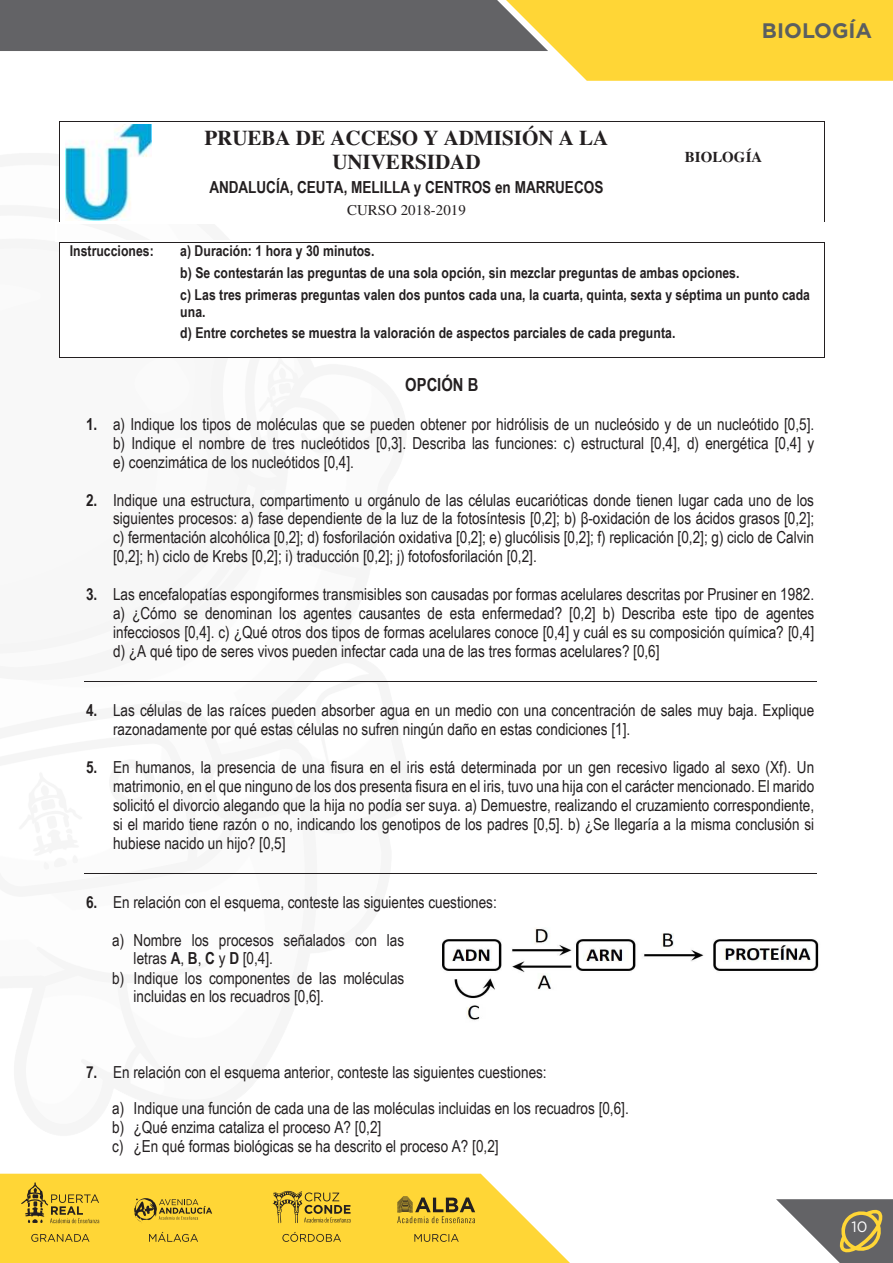
<style>
.page{position:relative;width:893px;height:1263px;background:#fff}
.page>*{position:absolute;margin:0;border:0;box-sizing:border-box;transform-origin:0 0}
.t1{font:700 21px/24.3px "Times";color:#231f20;text-align:center}
.t2{font:700 21px "Gotham";color:#5b5f60}
.t3{font:700 18px "Arial Narrow";color:#231f20}
.t4{font:16.5px/18.9px "Arial Narrow";color:#231f20;text-align:justify}
.t5{font:700 16.5px "Arial Narrow";letter-spacing:-.005em;color:#231f20}
.t6{font:700 15px/21.6px "Arial Narrow";color:#231f20}
.t7{font:15px "Times";letter-spacing:.005em;color:#231f20}
.t8{font:700 15px "Times";letter-spacing:.005em;color:#231f20}
.t9{font:15px "Gotham";color:#fff}
.s1{font-weight:700}
</style>
<div class="page">
<svg style="left:0;top:1174px;width:570px;height:89px;background:#fed94a"></svg>
<svg style="left:0;top:0;width:893px;height:81px"></svg>
<svg style="left:31px;top:1234px;width:58px;height:8px"></svg>
<svg style="left:282px;top:1232px;width:59px;height:10px"></svg>
<svg style="left:149px;top:1232px;width:49px;height:10px"></svg>
<svg style="left:414px;top:1234px;width:45px;height:8px"></svg>
<svg style="left:21px;top:1182px;width:78px;height:41px;background:#d4b231"></svg>
<svg style="left:397px;top:1196px;width:78px;height:27px;background:#bb9e2f"></svg>
<svg style="left:134px;top:1198px;width:78px;height:26px;background:#cdac30"></svg>
<svg style="left:273px;top:1191px;width:77px;height:32px;background:#caaa30"></svg>
<svg style="left:776px;top:1199px;width:117px;height:64px"></svg>
<hr style="left:59px;top:122px;width:106px;height:1px;background:#231f20">
<hr style="left:166px;top:122px;width:456px;height:1px;background:#231f20">
<hr style="left:623px;top:122px;width:201px;height:1px;background:#231f20">
<hr style="left:59px;top:122px;width:1px;height:100px;background:#231f20">
<hr style="left:59px;top:222px;width:106px;height:1px;background:#231f20">
<hr style="left:165px;top:222px;width:457px;height:1px;background:#231f20">
<hr style="left:622px;top:222px;width:202px;height:1px;background:#231f20">
<hr style="left:824px;top:122px;width:1px;height:100px;background:#231f20">
<hr style="left:59px;top:242px;width:106px;height:1px;background:#231f20">
<hr style="left:166px;top:242px;width:658px;height:1px;background:#231f20">
<hr style="left:59px;top:243px;width:1px;height:114px;background:#231f20">
<hr style="left:59px;top:357px;width:106px;height:1px;background:#231f20">
<hr style="left:165px;top:357px;width:659px;height:1px;background:#231f20">
<hr style="left:824px;top:243px;width:1px;height:114px;background:#231f20">
<img style="left:66px;top:124px;width:85px;height:96px">
<hr style="left:84px;top:681px;width:732px;height:1px;background:#231f20">
<hr style="left:84px;top:873px;width:732px;height:1px;background:#231f20">
<img style="left:442px;top:928px;width:377px;height:92px">
<p class="t1" style="left:205px;top:125px;width:405px">PRUEBA DE ACCESO Y ADMISIÓN A LA<br>UNIVERSIDAD</p>
<p class="t5" style="left:209px;top:175px;width:396px">ANDALUCÍA, CEUTA, MELILLA y CENTROS en MARRUECOS</p>
<p class="t7" style="left:347px;top:201px;width:120px">CURSO 2018-2019</p>
<p class="t2" style="left:762px;top:17px;width:112px">BIOLOGÍA</p>
<p class="t8" style="left:685px;top:148px;width:79px">BIOLOGÍA</p>
<p class="t6" style="left:70px;top:240px;width:86px">Instrucciones:</p>
<p class="t6" style="left:180px;top:240px;width:631px">a) Duración: 1 hora y 30 minutos.<br>b) Se contestarán las preguntas de una sola opción, sin mezclar preguntas de ambas opciones.<br>c) Las tres primeras preguntas valen dos puntos cada una, la cuarta, quinta, sexta y séptima un punto cada</p>
<p class="t6" style="left:180px;top:300px;width:497px">una.<br>d) Entre corchetes se muestra la valoración de aspectos parciales de cada pregunta.</p>
<p class="t3" style="left:405px;top:371px;width:75px">OPCIÓN B</p>
<p class="t4" style="left:113px;top:414px;width:703px;text-indent:-27px"><span class="s1">1.</span> a) Indique los tipos de moléculas que se pueden obtener por hidrólisis de un nucleósido y de un nucleótido [0,5]. b) Indique el nombre de tres nucleótidos [0,3]. Describa las funciones: c) estructural [0,4], d) energética [0,4] y e) coenzimática de los nucleótidos [0,4].</p>
<p class="t4" style="left:113px;top:490px;width:703px;text-indent:-27px"><span class="s1">2.</span> Indique una estructura, compartimento u orgánulo de las células eucarióticas donde tienen lugar cada uno de los siguientes procesos: a) fase dependiente de la luz de la fotosíntesis [0,2]; b) β-oxidación de los ácidos grasos [0,2]; c) fermentación alcohólica [0,2]; d) fosforilación oxidativa [0,2]; e) glucólisis [0,2]; f) replicación [0,2]; g) ciclo de Calvin [0,2]; h) ciclo de Krebs [0,2]; i) traducción [0,2]; j) fotofosforilación [0,2].</p>
<p class="t4" style="left:113px;top:584px;width:703px;text-indent:-27px"><span class="s1">3.</span> Las encefalopatías espongiformes transmisibles son causadas por formas acelulares descritas por Prusiner en 1982. a) ¿Cómo se denominan los agentes causantes de esta enfermedad? [0,2] b) Describa este tipo de agentes infecciosos [0,4]. c) ¿Qué otros dos tipos de formas acelulares conoce [0,4] y cuál es su composición química? [0,4] d) ¿A qué tipo de seres vivos pueden infectar cada una de las tres formas acelulares? [0,6]</p>
<p class="t4" style="left:113px;top:700px;width:703px;text-indent:-27px"><span class="s1">4.</span> Las células de las raíces pueden absorber agua en un medio con una concentración de sales muy baja. Explique razonadamente por qué estas células no sufren ningún daño en estas condiciones [1].</p>
<p class="t4" style="left:113px;top:757px;width:703px;text-indent:-27px"><span class="s1">5.</span> En humanos, la presencia de una fisura en el iris está determinada por un gen recesivo ligado al sexo (Xf). Un matrimonio, en el que ninguno de los dos presenta fisura en el iris, tuvo una hija con el carácter mencionado. El marido solicitó el divorcio alegando que la hija no podía ser suya. a) Demuestre, realizando el cruzamiento correspondiente, si el marido tiene razón o no, indicando los genotipos de los padres [0,5]. b) ¿Se llegaría a la misma conclusión si hubiese nacido un hijo? [0,5]</p>
<p class="t4" style="left:86px;top:892px;width:412px"><span class="s1">6.</span> En relación con el esquema, conteste las siguientes cuestiones:</p>
<p class="t4" style="left:112px;top:930px;width:293px">a) Nombre los procesos señalados con las</p>
<p class="t4" style="left:134px;top:948px;width:141px">letras <span class="s1">A</span>, <span class="s1">B</span>, <span class="s1">C</span> y <span class="s1">D</span> [0,4].</p>
<p class="t4" style="left:112px;top:967px;width:294px">b) Indique los componentes de las moléculas</p>
<p class="t4" style="left:134px;top:986px;width:192px">incluidas en los recuadros [0,6].</p>
<p class="t4" style="left:112px;top:1053px;width:518px;line-height:36.3px;text-indent:-26px"><span class="s1">7.</span> En relación con el esquema anterior, conteste las siguientes cuestiones:<br>a) Indique una función de cada una de las moléculas incluidas en los recuadros [0,6].</p>
<p class="t4" style="left:112px;top:1117px;width:388px">b) ¿Qué enzima cataliza el proceso A? [0,2]<br>c) ¿En qué formas biológicas se ha descrito el proceso A? [0,2]</p>
<p class="t9" style="left:851px;top:1217px;width:18px">10</p>
</div>
